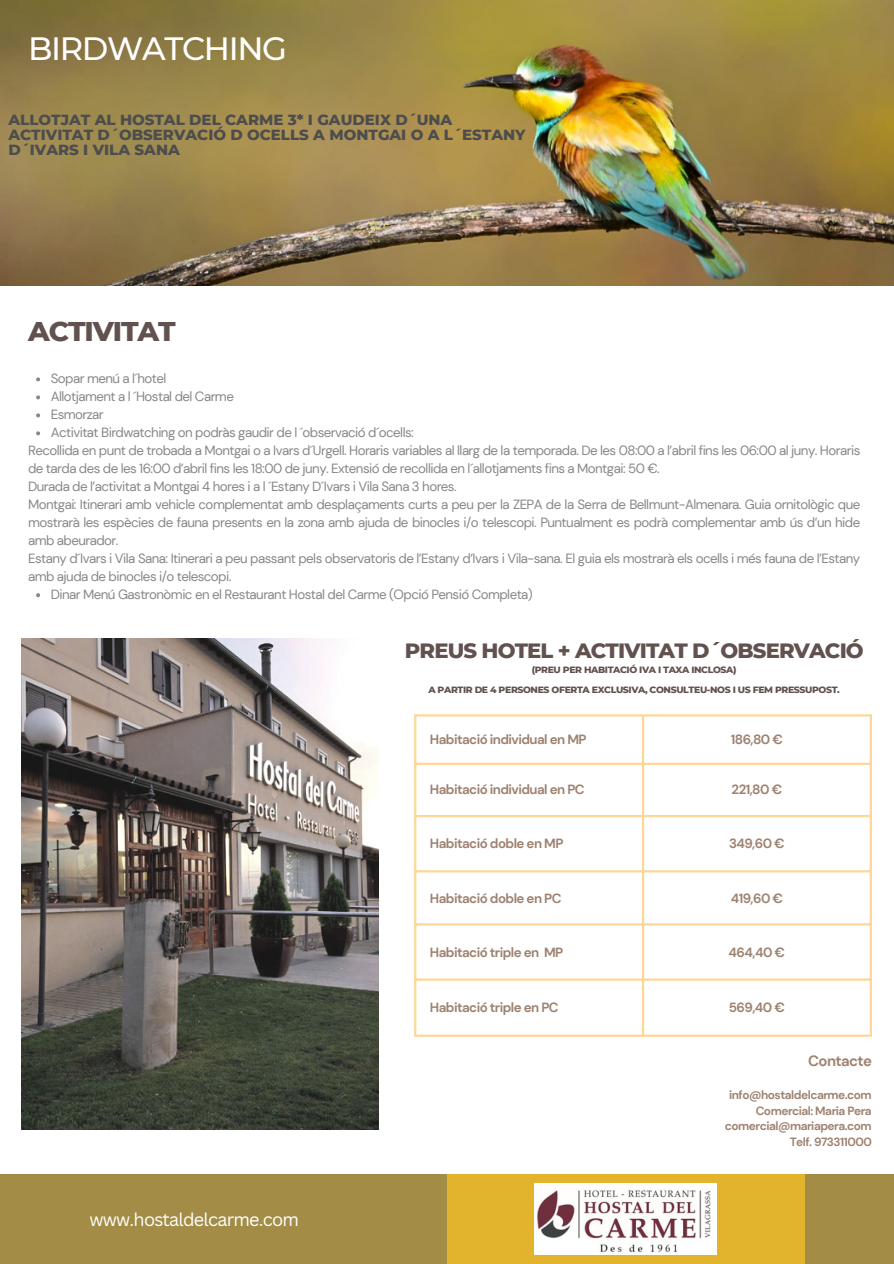
<style>
.page{position:relative;width:894px;height:1264px;background:#fff}
.page>*{position:absolute;margin:0;border:0;box-sizing:border-box;transform-origin:0 0}
.t1{font:500 32.25px "Montserrat";letter-spacing:-.04em;color:#fff}
.t2{font:800 27.6px "Montserrat";letter-spacing:-.04em;color:#62524f}
.t3{font:800 21.15px "Montserrat";letter-spacing:-.04em;color:#62524f}
.t4{font:18px "Canva Sans";letter-spacing:-.04em;color:#fff}
.t5{font:800 15px/14.7px "Montserrat";color:#4d4d4d}
.t6{font:700 14.85px "DM Sans";letter-spacing:-.04em;color:#9e8270}
.t7{font:13.35px/18px "DM Sans";letter-spacing:-.04em;color:#878787}
.t8{font:700 13.35px "DM Sans";letter-spacing:-.04em;color:#9e8270}
.t9{font:700 11.85px "DM Sans";letter-spacing:-.04em;color:#9e8270}
.t10{font:800 9.3px "Montserrat";letter-spacing:-.04em;color:#62524f}
</style>
<div class="page">
<img style="left:0;top:0;width:893px;height:286px">
<img style="left:22px;top:638px;width:357px;height:491px">
<div style="left:0;top:1174px;width:893px;height:89px;background:#a28c46"></div>
<div style="left:446px;top:1174px;width:358px;height:89px;background:#e2b42e"></div>
<hr style="left:414px;top:716px;width:2px;height:318px;background:#ffd699">
<hr style="left:641px;top:716px;width:3px;height:318px;background:#ffd699">
<hr style="left:869px;top:716px;width:2px;height:318px;background:#ffd699">
<hr style="left:414px;top:714px;width:457px;height:2px;background:#ffd699">
<hr style="left:414px;top:762px;width:457px;height:3px;background:#ffd699">
<hr style="left:414px;top:815px;width:457px;height:2px;background:#ffd699">
<hr style="left:414px;top:870px;width:457px;height:2px;background:#ffd699">
<hr style="left:414px;top:923px;width:457px;height:2px;background:#ffd699">
<hr style="left:414px;top:978px;width:457px;height:2px;background:#ffd699">
<hr style="left:414px;top:1034px;width:457px;height:2px;background:#ffd699">
<img style="left:534px;top:1183px;width:182px;height:71px">
<svg style="left:36px;top:377px;width:4px;height:4px"></svg>
<svg style="left:36px;top:395px;width:4px;height:4px"></svg>
<svg style="left:36px;top:413px;width:4px;height:4px"></svg>
<svg style="left:36px;top:431px;width:4px;height:4px"></svg>
<svg style="left:36px;top:593px;width:4px;height:4px"></svg>
<p class="t1" style="left:28px;top:28px;width:260px">BIRDWATCHING</p>
<p class="t5" style="left:8px;top:113px;width:518px">ALLOTJAT AL HOSTAL DEL CARME 3* I GAUDEIX D´UNA<br>ACTIVITAT D´OBSERVACIÓ D OCELLS A MONTGAI O A L´ESTANY<br>D´IVARS I VILA SANA</p>
<p class="t2" style="left:28px;top:314px;width:149px">ACTIVITAT</p>
<p class="t7" style="left:51px;top:370px;width:117px">Sopar menú a l´hotel</p>
<p class="t7" style="left:51px;top:388px;width:184px">Allotjament a l ´Hostal del Carme</p>
<p class="t7" style="left:51px;top:406px;width:55px">Esmorzar</p>
<p class="t7" style="left:51px;top:424px;width:364px">Activitat Birdwatching on podràs gaudir de l ´observació d´ocells:</p>
<p class="t7" style="left:28px;top:442px;width:833px">Recollida en punt de trobada a Montgai o a Ivars d´Urgell. Horaris variables al llarg de la temporada. De les 08:00 a l’abril fins les 06:00 al juny. Horaris de tarda des de les 16:00 d’abril fins les 18:00 de juny. Extensió de recollida en l´allotjaments fins a Montgai: 50 €.<br>Durada de l’activitat a Montgai 4 hores i a l ´Estany D´Ivars i Vila Sana 3 hores.<br>Montgai: Itinerari amb vehicle complementat amb desplaçaments curts a peu per la ZEPA de la Serra de Bellmunt-Almenara. Guia ornitològic que mostrarà les espècies de fauna presents en la zona amb ajuda de binocles i/o telescopi. Puntualment es podrà complementar amb ús d’un hide amb abeurador.<br>Estany d´Ivars i Vila Sana: Itinerari a peu passant pels observatoris de l’Estany d’Ivars i Vila-sana. El guia els mostrarà els ocells i més fauna de l’Estany amb ajuda de binocles i/o telescopi.</p>
<h5 class="t7" style="left:51px;top:585px;width:483px">Dinar Menú Gastronòmic en el Restaurant Hostal del Carme (Opció Pensió Completa)</h5>
<p class="t3" style="left:405px;top:637px;width:460px">PREUS HOTEL + ACTIVITAT D´OBSERVACIÓ</p>
<p class="t10" style="left:531px;top:664px;width:206px">(PREU PER HABITACIÓ IVA I TAXA INCLOSA)</p>
<p class="t10" style="left:428px;top:684px;width:413px">A PARTIR DE 4 PERSONES OFERTA EXCLUSIVA, CONSULTEU-NOS I US FEM PRESSUPOST.</p>
<h1 class="t8" style="left:430px;top:731px;width:158px">Habitació individual en MP</h1>
<h4 class="t8" style="left:730px;top:731px;width:54px">186,80 €</h4>
<h2 class="t8" style="left:430px;top:780px;width:156px">Habitació individual en PC</h2>
<p class="t8" style="left:731px;top:780px;width:52px">221,80 €</p>
<p class="t8" style="left:430px;top:835px;width:135px">Habitació doble en MP</p>
<p class="t8" style="left:728px;top:835px;width:57px">349,60 €</p>
<p class="t8" style="left:430px;top:889px;width:133px">Habitació doble en PC</p>
<h6 class="t8" style="left:730px;top:889px;width:54px">419,60 €</h6>
<p class="t8" style="left:430px;top:943px;width:135px">Habitació triple en MP</p>
<p class="t8" style="left:728px;top:943px;width:58px">464,40 €</p>
<p class="t8" style="left:430px;top:998px;width:130px">Habitació triple en PC</p>
<p class="t8" style="left:728px;top:998px;width:58px">569,40 €</p>
<p class="t4" style="left:89px;top:1206px;width:211px">www.hostaldelcarme.com</p>
<p class="t6" style="left:808px;top:1051px;width:65px">Contacte</p>
<p class="t9" style="left:729px;top:1086px;width:144px">info@hostaldelcarme.com</p>
<p class="t9" style="left:755px;top:1102px;width:118px">Comercial: Maria Pera</p>
<p class="t9" style="left:724px;top:1118px;width:148px">comercial@mariapera.com</p>
<h3 class="t9" style="left:789px;top:1134px;width:83px">Telf. 973311000</h3>
</div>
